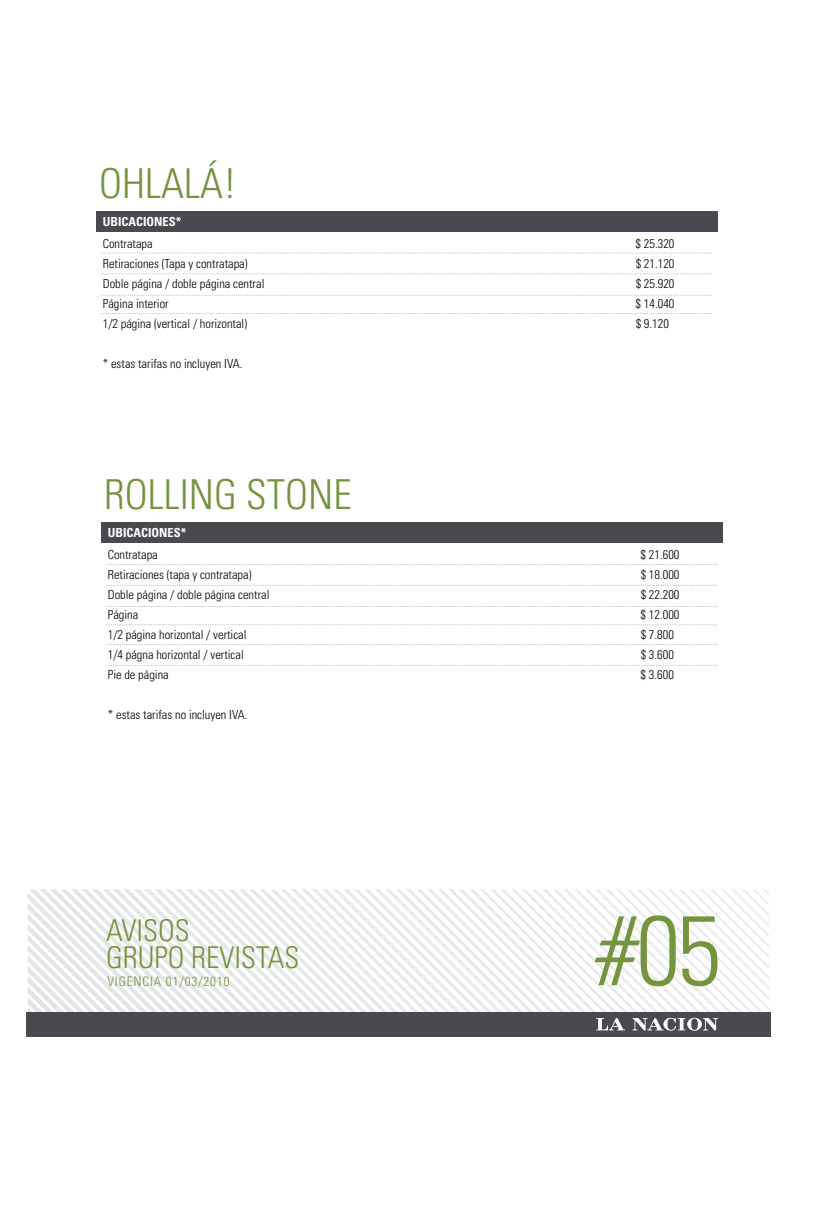
<style>
.page{position:relative;width:825px;height:1226px;background:#fff}
.page>*{position:absolute;margin:0;border:0;box-sizing:border-box;transform-origin:0 0}
.t1{font:300 condensed 98.62px "Univers";color:#74943d}
.t2{font:300 condensed 41.25px "Univers";color:#74933e}
.t3{font:300 condensed 30px/27.1px "Univers";color:#74943c}
.t4{font:300 condensed 13.12px "Univers";letter-spacing:.07em;color:#74943c}
.t5{font:300 condensed 12.5px "Univers";color:#000}
.t6{font:700 condensed 12.5px "Univers";color:#fff}
</style>
<div class="page">
<div style="left:26px;top:1012px;width:744px;height:24px;background:#484a4f"></div>
<svg style="left:28px;top:889px;width:741px;height:142px"></svg>
<div style="left:96px;top:211px;width:622px;height:21px;background:#484a4f"></div>
<svg style="left:101px;top:274px;width:611px;height:1px"></svg>
<svg style="left:101px;top:253px;width:611px;height:1px"></svg>
<svg style="left:101px;top:295px;width:611px;height:1px"></svg>
<svg style="left:101px;top:313px;width:611px;height:1px"></svg>
<div style="left:101px;top:522px;width:622px;height:21px;background:#484a4f"></div>
<svg style="left:106px;top:585px;width:611px;height:1px"></svg>
<svg style="left:106px;top:564px;width:611px;height:1px"></svg>
<svg style="left:106px;top:606px;width:611px;height:1px"></svg>
<svg style="left:106px;top:625px;width:611px;height:1px"></svg>
<svg style="left:106px;top:665px;width:611px;height:1px"></svg>
<svg style="left:106px;top:644px;width:611px;height:1px"></svg>
<h2 class="t2" style="left:99px;top:168px;width:139px">OHLALÁ!</h2>
<p class="t6" style="left:103px;top:217px;width:80px">UBICACIONES*</p>
<p class="t5" style="left:103px;top:239px;width:51px">Contratapa</p>
<p class="t5" style="left:636px;top:239px;width:40px">$ 25.320</p>
<p class="t5" style="left:103px;top:259px;width:146px">Retiraciones (Tapa y contratapa)</p>
<p class="t5" style="left:636px;top:259px;width:40px">$ 21.120</p>
<p class="t5" style="left:103px;top:279px;width:163px">Doble página / doble página central</p>
<p class="t5" style="left:636px;top:279px;width:40px">$ 25.920</p>
<p class="t5" style="left:103px;top:299px;width:67px">Página interior</p>
<p class="t5" style="left:636px;top:299px;width:40px">$ 14.040</p>
<p class="t5" style="left:103px;top:319px;width:146px">1/2 página (vertical / horizontal)</p>
<p class="t5" style="left:636px;top:319px;width:35px">$ 9.120</p>
<p class="t5" style="left:103px;top:359px;width:141px">* estas tarifas no incluyen IVA.</p>
<h2 class="t2" style="left:104px;top:480px;width:249px">ROLLING STONE</h2>
<p class="t6" style="left:108px;top:528px;width:80px">UBICACIONES*</p>
<p class="t5" style="left:108px;top:550px;width:51px">Contratapa</p>
<p class="t5" style="left:641px;top:550px;width:40px">$ 21.600</p>
<p class="t5" style="left:108px;top:570px;width:145px">Retiraciones (tapa y contratapa)</p>
<p class="t5" style="left:641px;top:570px;width:40px">$ 18.000</p>
<p class="t5" style="left:108px;top:590px;width:163px">Doble página / doble página central</p>
<p class="t5" style="left:641px;top:590px;width:40px">$ 22.200</p>
<p class="t5" style="left:108px;top:610px;width:32px">Página</p>
<p class="t5" style="left:641px;top:610px;width:40px">$ 12.000</p>
<p class="t5" style="left:108px;top:630px;width:140px">1/2 página horizontal / vertical</p>
<p class="t5" style="left:641px;top:630px;width:35px">$ 7.800</p>
<p class="t5" style="left:108px;top:650px;width:138px">1/4 págna horizontal / vertical</p>
<p class="t5" style="left:641px;top:650px;width:35px">$ 3.600</p>
<p class="t5" style="left:108px;top:670px;width:63px">Pie de página</p>
<p class="t5" style="left:641px;top:670px;width:35px">$ 3.600</p>
<p class="t5" style="left:108px;top:710px;width:141px">* estas tarifas no incluyen IVA.</p>
<h3 class="t3" style="left:106px;top:920px;width:195px">AVISOS<br>GRUPO REVISTAS</h3>
<p class="t4" style="left:107px;top:976px;width:124px">VIGENCIA 01/03/2010</p>
<h1 class="t1" style="left:595px;top:914px;width:127px">#05</h1>
</div>
